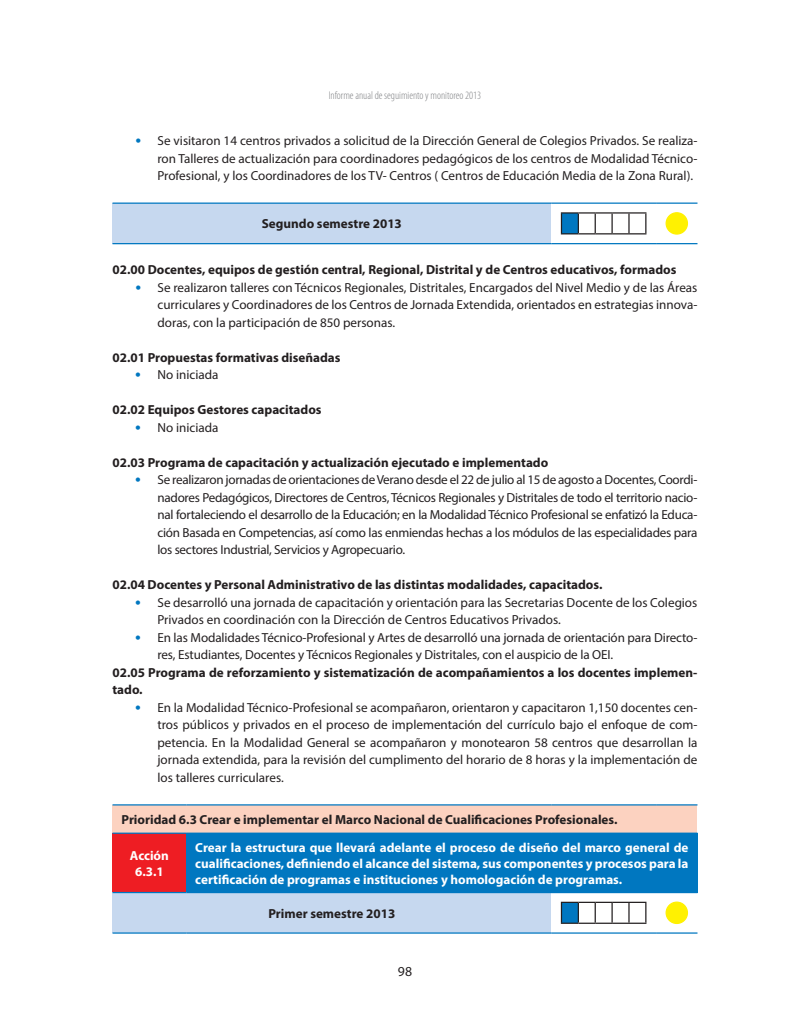
<style>
.page{position:relative;width:810px;height:1035px;background:#fff}
.page>*{position:absolute;margin:0;border:0;box-sizing:border-box;transform-origin:0 0}
.t1{font:13.75px "Myriad Pro";color:#231f20}
.t2{font:13.12px/17.5px "Myriad Pro";color:#231f20;text-align:justify}
.t3{font:700 13.12px/17.5px "Myriad Pro";color:#231f20}
.t4{font:700 13.12px/15.8px "Myriad Pro";color:#fff;text-align:center}
.t5{font:300 condensed 11.25px "Myriad Pro";color:#808285}
.s1{font-family:"DIN Pro";font-weight:700;color:#0077c0}
</style>
<div class="page">
<div style="left:112px;top:203px;width:439px;height:41px;background:#c6d8ef"></div>
<hr style="left:656px;top:203px;width:42px;height:1px;background:#0077c0">
<hr style="left:656px;top:243px;width:42px;height:1px;background:#0077c0">
<hr style="left:112px;top:203px;width:439px;height:1px;background:#0077c0">
<hr style="left:112px;top:243px;width:439px;height:1px;background:#0077c0">
<hr style="left:551px;top:203px;width:105px;height:1px;background:#0077c0">
<hr style="left:551px;top:243px;width:105px;height:1px;background:#0077c0">
<svg style="left:561px;top:212px;width:85px;height:22px"></svg>
<div style="left:666px;top:213px;width:21px;height:21px;background:#fff101;border-radius:50%"></div>
<div style="left:666px;top:212px;width:22px;height:23px;border:1px solid #fff101;border-radius:50%"></div>
<div style="left:112px;top:805px;width:586px;height:28px;background:#fcd2c0"></div>
<div style="left:112px;top:833px;width:74px;height:60px;background:#ee1d23"></div>
<div style="left:186px;top:833px;width:512px;height:60px;background:#0077c0"></div>
<div style="left:112px;top:893px;width:439px;height:40px;background:#c6d8ef"></div>
<hr style="left:112px;top:804px;width:74px;height:2px;background:#0077c0">
<hr style="left:186px;top:804px;width:365px;height:2px;background:#0077c0">
<hr style="left:551px;top:804px;width:105px;height:2px;background:#0077c0">
<hr style="left:656px;top:804px;width:42px;height:2px;background:#0077c0">
<hr style="left:112px;top:833px;width:74px;height:1px;background:#0077c0">
<hr style="left:656px;top:932px;width:42px;height:2px;background:#0077c0">
<hr style="left:112px;top:892px;width:74px;height:1px;background:#0077c0">
<hr style="left:112px;top:932px;width:74px;height:2px;background:#0077c0">
<hr style="left:186px;top:932px;width:365px;height:2px;background:#0077c0">
<hr style="left:551px;top:932px;width:105px;height:2px;background:#0077c0">
<svg style="left:561px;top:902px;width:85px;height:22px"></svg>
<div style="left:666px;top:902px;width:21px;height:21px;background:#fff101;border-radius:50%"></div>
<div style="left:666px;top:902px;width:22px;height:22px;border:1px solid #fff101;border-radius:50%"></div>
<p class="t5" style="left:329px;top:90px;width:154px">Informe anual de seguimiento y monitoreo 2013</p>
<p class="t2" style="left:157px;top:132px;width:542px;text-indent:-22px"><span class="s1">•</span> Se visitaron 14 centros privados a solicitud de la Dirección General de Colegios Privados. Se realiza&shy;ron Talleres de actualización para coordinadores pedagógicos de los centros de Modalidad Técnico-Profesional, y los Coordinadores de los TV- Centros ( Centros de Educación Media de la Zona Rural).</p>
<p class="t3" style="left:262px;top:215px;width:142px">Segundo semestre 2013</p>
<p class="t3" style="left:112px;top:261px;width:565px">02.00 Docentes, equipos de gestión central, Regional, Distrital y de Centros educativos, formados</p>
<p class="t2" style="left:158px;top:278px;width:542px;text-indent:-22px"><span class="s1">•</span> Se realizaron talleres con Técnicos Regionales, Distritales, Encargados del Nivel Medio y de las Áreas curriculares y Coordinadores de los Centros de Jornada Extendida, orientados en estrategias innova&shy;doras, con la participación de 850 personas.</p>
<p class="t3" style="left:112px;top:348px;width:230px">02.01 Propuestas formativas diseñadas</p>
<p class="t2" style="left:135px;top:366px;width:85px"><span class="s1">•</span> No iniciada</p>
<p class="t3" style="left:112px;top:401px;width:211px">02.02 Equipos Gestores capacitados</p>
<p class="t2" style="left:135px;top:418px;width:85px"><span class="s1">•</span> No iniciada</p>
<p class="t3" style="left:112px;top:453px;width:437px">02.03 Programa de capacitación y actualización ejecutado e implementado</p>
<p class="t2" style="left:157px;top:471px;width:542px;text-indent:-22px"><span class="s1">•</span> Se realizaron jornadas de orientaciones de Verano desde el 22 de julio al 15 de agosto a Docentes, Coordi&shy;nadores Pedagógicos, Directores de Centros, Técnicos Regionales y Distritales de todo el territorio nacio&shy;nal fortaleciendo el desarrollo de la Educación; en la Modalidad Técnico Profesional se enfatizó la Educa&shy;ción Basada en Competencias, así como las enmiendas hechas a los módulos de las especialidades para los sectores Industrial, Servicios y Agropecuario.</p>
<p class="t3" style="left:112px;top:576px;width:492px">02.04 Docentes y Personal Administrativo de las distintas modalidades, capacitados.</p>
<p class="t2" style="left:157px;top:593px;width:541px;text-indent:-22px"><span class="s1">•</span> Se desarrolló una jornada de capacitación y orientación para las Secretarias Docente de los Colegios<br>Privados en coordinación con la Dirección de Centros Educativos Privados.</p>
<p class="t2" style="left:157px;top:628px;width:542px;text-indent:-22px"><span class="s1">•</span> En las Modalidades Técnico-Profesional y Artes de desarrolló una jornada de orientación para Directo&shy;res, Estudiantes, Docentes y Técnicos Regionales y Distritales, con el auspicio de la OEI.</p>
<p class="t3" style="left:112px;top:663px;width:586px">02.05 Programa de reforzamiento y sistematización de acompañamientos a los docentes implemen&shy;tado.</p>
<p class="t2" style="left:157px;top:698px;width:542px;text-indent:-22px"><span class="s1">•</span> En la Modalidad Técnico-Profesional se acompañaron, orientaron y capacitaron 1,150 docentes cen&shy;tros públicos y privados en el proceso de implementación del currículo bajo el enfoque de com&shy;petencia. En la Modalidad General se acompañaron y monotearon 58 centros que desarrollan la jornada extendida, para la revisión del cumplimento del horario de 8 horas y la implementación de los talleres curriculares.</p>
<p class="t3" style="left:121px;top:810px;width:498px">Prioridad 6.3 Crear e implementar el Marco Nacional de Cualificaciones Profesionales.</p>
<p class="t4" style="left:130px;top:847px;width:40px">Acción<br>6.3.1</p>
<p class="t4" style="left:195px;top:839px;width:495px;text-align:justify">Crear la estructura que llevará adelante el proceso de diseño del marco general de cualificaciones, definiendo el alcance del sistema, sus componentes y procesos para la certificación de programas e instituciones y homologación de programas.</p>
<p class="t3" style="left:268px;top:904px;width:128px">Primer semestre 2013</p>
<p class="t1" style="left:398px;top:963px;width:16px">98</p>
</div>
